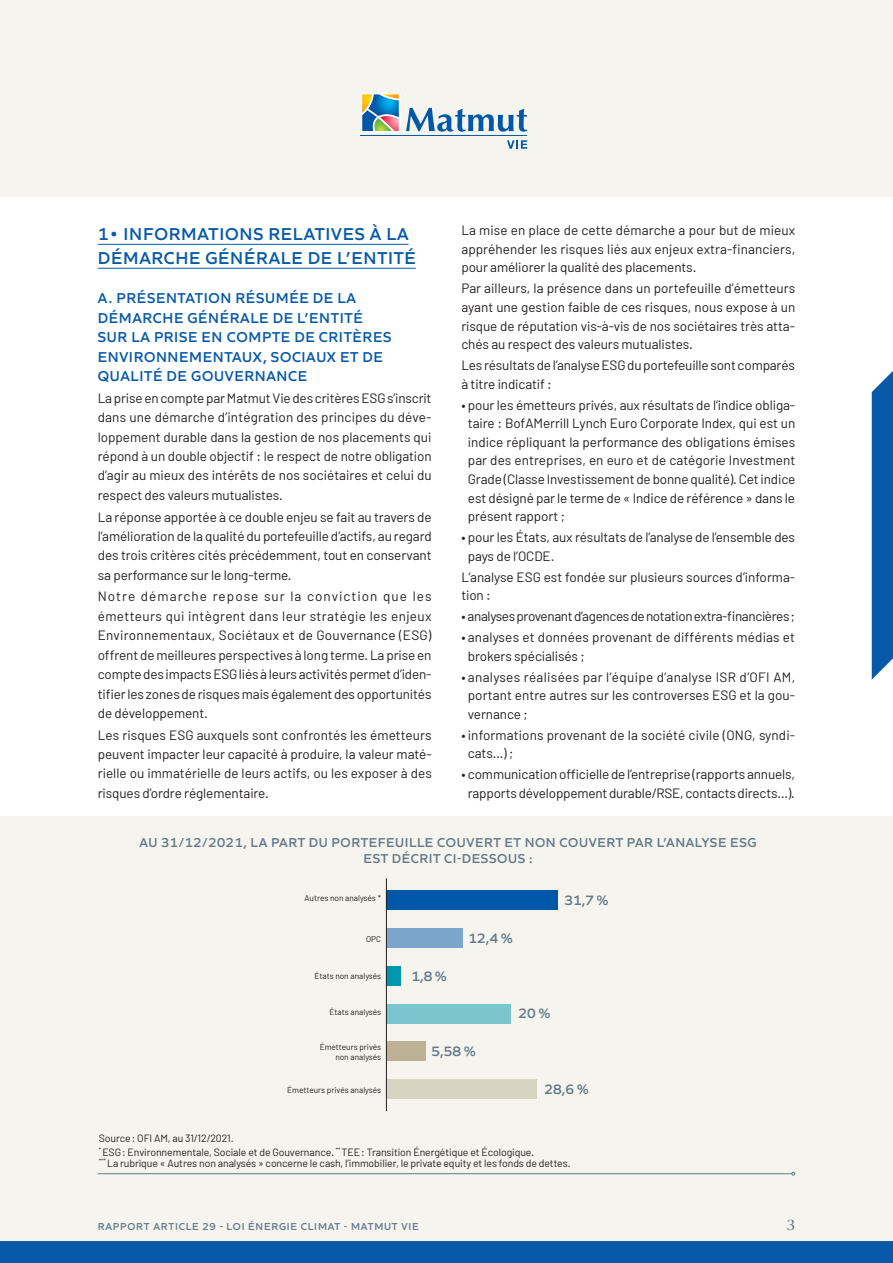
<style>
.page{position:relative;width:893px;height:1263px;background:#fff}
.page>*{position:absolute;margin:0;border:0;box-sizing:border-box;transform-origin:0 0}
.t1{font:600 18px/23.9px "Quiet Sans";letter-spacing:.04em;color:#085aa9}
.t2{font:600 18px "Canto";color:#65798a}
.t3{font:600 15px/19.4px "Quiet Sans";letter-spacing:.04em;color:#085aa9}
.t4{font:600 14.25px "Quiet Sans";color:#65798a}
.t5{font:13.5px/19.4px "Barlow";letter-spacing:-.01em;color:#231f20;text-align:justify}
.t6{font:13.5px/18.6px "Barlow";letter-spacing:.01em;color:#231f20}
.t7{font:600 13.5px/15.8px "Quiet Sans";letter-spacing:.04em;color:#65798a;text-align:center}
.t8{font:10.5px/13.5px "Barlow";letter-spacing:-.01em;color:#231f20}
.t9{font:600 10.5px "Quiet Sans";letter-spacing:.075em;color:#65798a}
.t10{font:8.25px/9.9px "Barlow";color:#231f20;text-align:right}
</style>
<div class="page">
<div style="left:0;top:816px;width:893px;height:447px;background:#f5f4ef"></div>
<hr style="left:98px;top:244px;width:311px;height:1px;background:#085aa9">
<hr style="left:98px;top:268px;width:318px;height:1px;background:#085aa9">
<div style="left:386px;top:890px;width:172px;height:20px;background:#0157a8"></div>
<div style="left:386px;top:928px;width:76px;height:20px;background:#7ba5cb"></div>
<div style="left:386px;top:966px;width:15px;height:20px;background:#0097ad"></div>
<div style="left:386px;top:1004px;width:125px;height:19px;background:#7ac5ce"></div>
<div style="left:386px;top:1041px;width:40px;height:20px;background:#bdb295"></div>
<div style="left:386px;top:1079px;width:151px;height:20px;background:#d9d3c2"></div>
<hr style="left:386px;top:878px;width:1px;height:233px;background:#231f20">
<hr style="left:98px;top:1173px;width:694px;height:1px;background:#65798a">
<div style="left:0;top:0;width:893px;height:197px;background:#f5f4ef"></div>
<div style="left:0;top:1241px;width:893px;height:22px;background:#085aa9"></div>
<svg style="left:872px;top:371px;width:21px;height:309px;background:#1965ae"></svg>
<hr style="left:361px;top:135px;width:166px;height:1px;background:#0157a8">
<svg style="left:406px;top:108px;width:121px;height:24px"></svg>
<div style="left:361px;top:93px;width:39px;height:39px;background:#fff"></div>
<svg style="left:362px;top:94px;width:37px;height:37px"></svg>
<svg style="left:507px;top:140px;width:20px;height:9px"></svg>
<h1 class="t1" style="left:98px;top:220px;width:319px">1• INFORMATIONS RELATIVES À LA<br>DÉMARCHE GÉNÉRALE DE L’ENTITÉ</h1>
<p class="t3" style="left:98px;top:287px;width:295px">A. PRÉSENTATION RÉSUMÉE DE LA<br>DÉMARCHE GÉNÉRALE DE L’ENTITÉ<br>SUR LA PRISE EN COMPTE DE CRITÈRES<br>ENVIRONNEMENTAUX, SOCIAUX ET DE<br>QUALITÉ DE GOUVERNANCE</p>
<p class="t5" style="left:98px;top:388px;width:335px">La prise en compte par Matmut Vie des critères ESG s’inscrit dans une démarche d’intégration des principes du déve&shy;loppement durable dans la gestion de nos placements qui répond à un double objectif : le respect de notre obligation d’agir au mieux des intérêts de nos sociétaires et celui du respect des valeurs mutualistes.</p>
<p class="t5" style="left:98px;top:507px;width:335px">La réponse apportée à ce double enjeu se fait au travers de l’amélioration de la qualité du portefeuille d’actifs, au regard des trois critères cités précédemment, tout en conservant sa performance sur le long-terme.</p>
<p class="t5" style="left:98px;top:586px;width:335px">Notre démarche repose sur la conviction que les émetteurs qui intègrent dans leur stratégie les enjeux Environnementaux, Sociétaux et de Gouvernance (ESG) offrent de meilleures perspectives à long terme. La prise en compte des impacts ESG liés à leurs activités permet d’iden&shy;tifier les zones de risques mais également des opportunités de développement.</p>
<p class="t5" style="left:98px;top:725px;width:336px">Les risques ESG auxquels sont confrontés les émetteurs peuvent impacter leur capacité à produire, la valeur maté&shy;rielle ou immatérielle de leurs actifs, ou les exposer à des risques d’ordre réglementaire.</p>
<p class="t5" style="left:461px;top:221px;width:335px;line-height:18.6px">La mise en place de cette démarche a pour but de mieux appréhender les risques liés aux enjeux extra-financiers, pour améliorer la qualité des placements.</p>
<p class="t5" style="left:461px;top:279px;width:335px;line-height:18.6px">Par ailleurs, la présence dans un portefeuille d’émetteurs ayant une gestion faible de ces risques, nous expose à un risque de réputation vis-à-vis de nos sociétaires très atta&shy;chés au respect des valeurs mutualistes.</p>
<p class="t5" style="left:461px;top:356px;width:335px;line-height:18.6px">Les résultats de l’analyse ESG du portefeuille sont comparés à titre indicatif :</p>
<p class="t5" style="left:468px;top:395px;width:329px;line-height:18.6px;text-indent:-7px">• pour les émetteurs privés, aux résultats de l’indice obliga&shy;taire : BofAMerrill Lynch Euro Corporate Index, qui est un indice répliquant la performance des obligations émises par des entreprises, en euro et de catégorie Investment Grade (Classe Investissement de bonne qualité). Cet indice est désigné par le terme de « Indice de référence » dans le présent rapport ;</p>
<p class="t5" style="left:468px;top:528px;width:329px;line-height:18.6px;text-indent:-7px">• pour les États, aux résultats de l’analyse de l’ensemble des pays de l’OCDE.</p>
<p class="t5" style="left:461px;top:567px;width:335px;line-height:18.6px">L’analyse ESG est fondée sur plusieurs sources d’informa&shy;tion :</p>
<p class="t5" style="left:461px;top:606px;width:335px">• analyses provenant d’agences de notation extra-financières ;</p>
<p class="t6" style="left:468px;top:627px;width:329px;text-indent:-7px">• analyses et données provenant de différents médias et brokers spécialisés ;</p>
<p class="t5" style="left:468px;top:667px;width:329px;line-height:18.6px;text-indent:-7px">• analyses réalisées par l’équipe d’analyse ISR d’OFI AM, portant entre autres sur les controverses ESG et la gou&shy;vernance ;</p>
<p class="t6" style="left:468px;top:725px;width:329px;text-indent:-7px">• informations provenant de la société civile (ONG, syndi&shy;cats…) ;</p>
<p class="t5" style="left:461px;top:765px;width:335px;line-height:18.6px;text-align:center">• communication officielle de l’entreprise (rapports annuels, rapports développement durable/RSE, contacts directs…).</p>
<p class="t7" style="left:139px;top:834px;width:619px">AU 31/12/2021, LA PART DU PORTEFEUILLE COUVERT ET NON COUVERT PAR L’ANALYSE ESG<br>EST DÉCRIT CI-DESSOUS :</p>
<p class="t10" style="left:305px;top:893px;width:78px">Autres non analysés *</p>
<p class="t4" style="left:564px;top:889px;width:45px">31,7 %</p>
<p class="t4" style="left:469px;top:927px;width:45px">12,4 %</p>
<p class="t4" style="left:411px;top:965px;width:37px">1,8 %</p>
<p class="t4" style="left:518px;top:1003px;width:33px">20 %</p>
<p class="t4" style="left:432px;top:1040px;width:45px">5,58 %</p>
<p class="t4" style="left:545px;top:1078px;width:45px">28,6 %</p>
<p class="t10" style="left:366px;top:933px;width:17px">OPC</p>
<p class="t10" style="left:314px;top:970px;width:68px">États non analysés</p>
<p class="t10" style="left:329px;top:1007px;width:53px">États analysés</p>
<p class="t10" style="left:320px;top:1041px;width:63px">Émetteurs privés non analysés</p>
<p class="t10" style="left:287px;top:1084px;width:95px">Émetteurs privés analysés</p>
<p class="t8" style="left:99px;top:1131px;width:437px">Source: OFI AM, au 31/12/2021.<br><sup>*</sup> ESG: Environnementale, Sociale et de Gouvernance. <sup>**</sup> TEE: Transition Énergétique et Écologique.</p>
<p class="t8" style="left:99px;top:1156px;width:473px"><sup>***</sup> La rubrique « Autres non analysés » concerne le cash, l’immobilier, le private equity et les fonds de dettes.</p>
<p class="t9" style="left:98px;top:1218px;width:322px">RAPPORT ARTICLE 29 - LOI ÉNERGIE CLIMAT - MATMUT VIE</p>
<h1 class="t2" style="left:787px;top:1213px;width:9px">3</h1>
</div>
